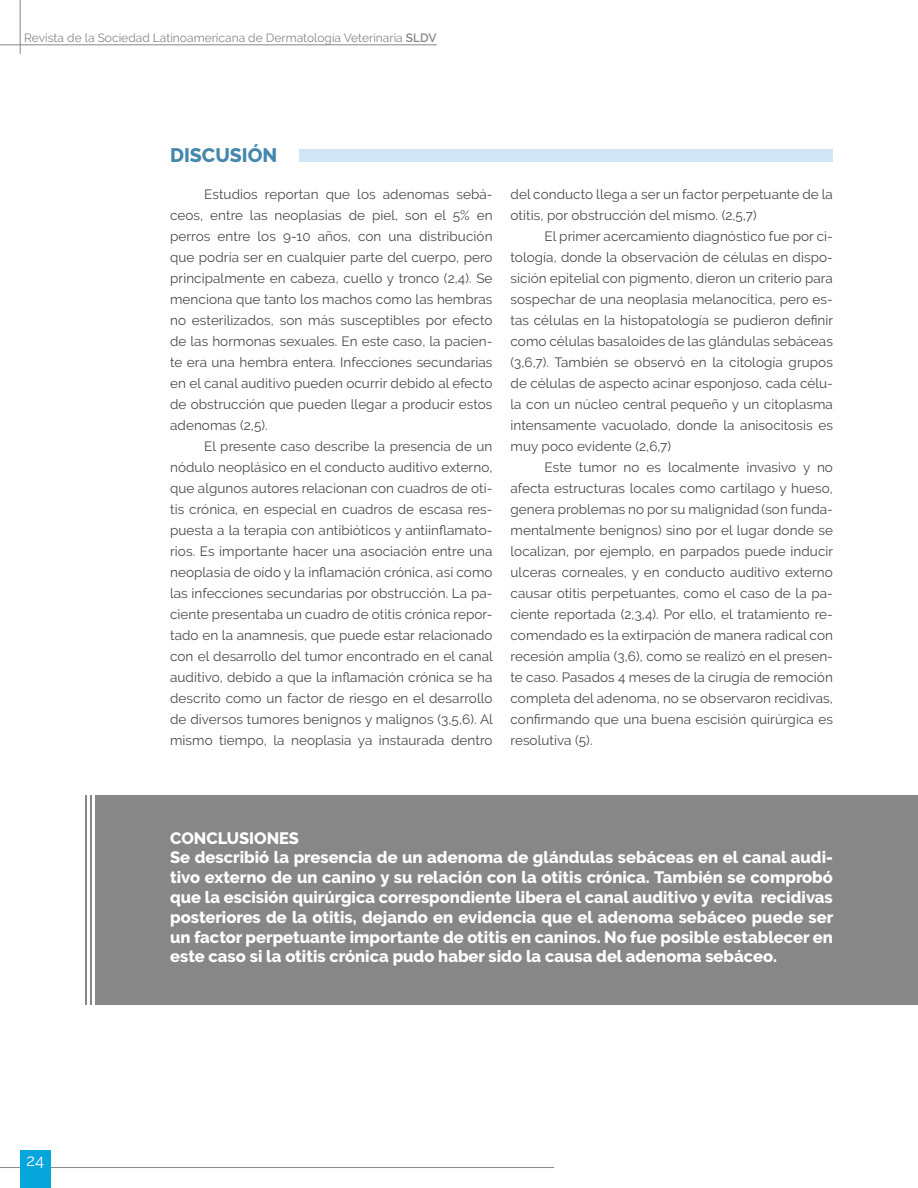
<style>
.page{position:relative;width:918px;height:1188px;background:#fff}
.page>*{position:absolute;margin:0;border:0;box-sizing:border-box;transform-origin:0 0}
.t1{font:800 19.5px "Raleway";color:#4687ad}
.t2{font:800 16.5px/19.8px "Raleway";color:#fff}
.t3{font:16.5px "Raleway";color:#fff}
.t4{font:13.5px/21px "Raleway";letter-spacing:.005em;color:#4a4a49;text-align:justify}
.t5{font:12px "Raleway";color:#878787}
.s1{font-weight:600}
</style>
<div class="page">
<hr style="left:0;top:1167px;width:554px;height:1px;background:#878787">
<div style="left:20px;top:1150px;width:31px;height:38px;background:#06a5db"></div>
<hr style="left:20px;top:0;width:1px;height:54px;background:#878787">
<hr style="left:0;top:45px;width:437px;height:1px;background:#878787">
<div style="left:95px;top:795px;width:823px;height:210px;background:#878787"></div>
<hr style="left:90px;top:795px;width:2px;height:210px;background:#878787">
<hr style="left:85px;top:795px;width:2px;height:210px;background:#878787">
<div style="left:299px;top:150px;width:534px;height:12px;background:#d0e5f6"></div>
<p class="t5" style="left:24px;top:31px;width:414px">Revista de la Sociedad Latinoamericana de Dermatología Veterinaria <span class="s1">SLDV</span></p>
<h1 class="t1" style="left:170px;top:144px;width:109px">DISCUSIÓN</h1>
<p class="t4" style="left:170px;top:183px;width:324px;text-indent:34px">Estudios reportan que los adenomas sebá&shy;ceos, entre las neoplasias de piel, son el 5% en perros entre los 9-10 años, con una distribución que podría ser en cualquier parte del cuerpo, pero principalmente en cabeza, cuello y tronco (2,4). Se menciona que tanto los machos como las hembras no esterilizados, son más susceptibles por efecto de las hormonas sexuales. En este caso, la pacien&shy;te era una hembra entera. Infecciones secundarias en el canal auditivo pueden ocurrir debido al efecto de obstrucción que pueden llegar a producir estos adenomas (2,5).</p>
<p class="t4" style="left:170px;top:435px;width:324px;text-indent:34px">El presente caso describe la presencia de un nódulo neoplásico en el conducto auditivo externo, que algunos autores relacionan con cuadros de oti&shy;tis crónica, en especial en cuadros de escasa res&shy;puesta a la terapia con antibióticos y antiinflamato&shy;rios. Es importante hacer una asociación entre una neoplasia de oído y la inflamación crónica, así como las infecciones secundarias por obstrucción. La pa&shy;ciente presentaba un cuadro de otitis crónica repor&shy;tado en la anamnesis, que puede estar relacionado con el desarrollo del tumor encontrado en el canal auditivo, debido a que la inflamación crónica se ha descrito como un factor de riesgo en el desarrollo de diversos tumores benignos y malignos (3,5,6). Al mismo tiempo, la neoplasia ya instaurada dentro</p>
<p class="t4" style="left:511px;top:183px;width:324px">del conducto llega a ser un factor perpetuante de la otitis, por obstrucción del mismo. (2,5,7)</p>
<p class="t4" style="left:511px;top:225px;width:324px;text-indent:34px">El primer acercamiento diagnóstico fue por ci&shy;tología, donde la observación de células en dispo&shy;sición epitelial con pigmento, dieron un criterio para sospechar de una neoplasia melanocítica, pero es&shy;tas células en la histopatología se pudieron definir como células basaloides de las glándulas sebáceas (3,6,7). También se observó en la citología grupos de células de aspecto acinar esponjoso, cada célu&shy;la con un núcleo central pequeño y un citoplasma intensamente vacuolado, donde la anisocitosis es muy poco evidente (2,6,7)</p>
<p class="t4" style="left:511px;top:456px;width:324px;text-indent:34px">Este tumor no es localmente invasivo y no afecta estructuras locales como cartílago y hueso, genera problemas no por su malignidad (son funda&shy;mentalmente benignos) sino por el lugar donde se localizan, por ejemplo, en parpados puede inducir ulceras corneales, y en conducto auditivo externo causar otitis perpetuantes, como el caso de la pa&shy;ciente reportada (2,3,4). Por ello, el tratamiento re&shy;comendado es la extirpación de manera radical con recesión amplia (3,6), como se realizó en el presen&shy;te caso. Pasados 4 meses de la cirugía de remoción completa del adenoma, no se observaron recidivas, confirmando que una buena escisión quirúrgica es resolutiva (5).</p>
<p class="t3" style="left:27px;top:1151px;width:19px">24</p>
<p class="t2" style="left:170px;top:828px;width:665px">CONCLUSIONES<br>Se describió la presencia de un adenoma de glándulas sebáceas en el canal audi&shy;tivo externo de un canino y su relación con la otitis crónica. También se comprobó que la escisión quirúrgica correspondiente libera el canal auditivo y evita recidivas posteriores de la otitis, dejando en evidencia que el adenoma sebáceo puede ser un factor perpetuante importante de otitis en caninos. No fue posible establecer en este caso si la otitis crónica pudo haber sido la causa del adenoma sebáceo.</p>
</div>
